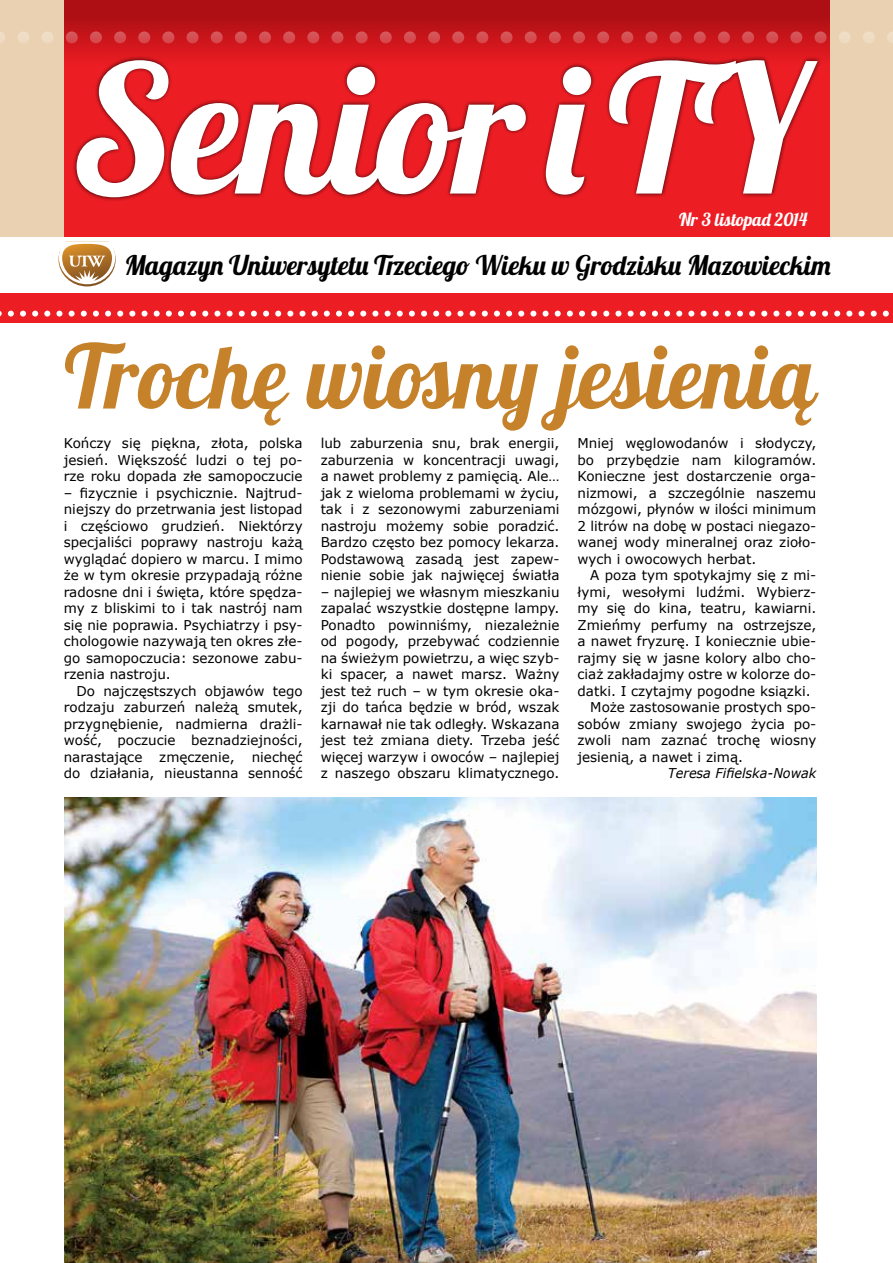
<style>
.page{position:relative;width:893px;height:1263px;background:#fff}
.page>*{position:absolute;margin:0;border:0;box-sizing:border-box;transform-origin:0 0}
.t1{font:177.75px "Lobster 1.4";letter-spacing:.035em;color:#fff}
.t2{font:88.5px "Lobster 1.4";letter-spacing:.03em;color:#c6822a;scale:.96 1}
.t3{font:27px "Lobster 1.4";color:#000}
.t4{font:18px "Lobster 1.4";color:#fff}
.t5{font:13.5px/16.5px "Verdana";color:#000;text-align:justify}
.t6{font:italic 13.5px "Verdana";color:#000;scale:.95 1}
</style>
<div class="page">
<div style="left:0;top:0;width:893px;height:237px;background:#ead1b1"></div>
<svg style="left:58px;top:241px;width:58px;height:45px"></svg>
<div style="left:0;top:293px;width:893px;height:30px;background:#ed1d24"></div>
<svg style="left:0;top:311px;width:889px;height:6px"></svg>
<div style="left:64px;top:0;width:766px;height:237px;background:#ed1d24"></div>
<svg style="left:64px;top:0;width:766px;height:58px;background:#bc1217"></svg>
<svg style="left:0;top:31px;width:893px;height:12px;background:#d04343"></svg>
<div style="left:73px;top:56px;width:749px;height:146px;background:#000;opacity:.75"></div>
<img style="left:64px;top:797px;width:752px;height:466px">
<h1 class="t1" style="left:72px;top:16px;width:733px">SenioriTY</h1>
<h3 class="t4" style="left:679px;top:208px;width:130px">Nr 3 listopad 2014</h3>
<h3 class="t3" style="left:124px;top:248px;width:708px">Magazyn Uniwersytetu Trzeciego Wieku w Grodzisku Mazowieckim</h3>
<h2 class="t2" style="left:64px;top:320px;width:784px">Trochę wiosny jesienią</h2>
<p class="t5" style="left:64px;top:435px;width:240px">Kończy się piękna, złota, polska jesień. Większość ludzi o tej po&shy;rze roku dopada złe samopoczucie</p>
<p class="t5" style="left:64px;top:485px;width:240px">– fizycznie i psychicznie. Najtrud&shy;niejszy do przetrwania jest listopad i częściowo grudzień. Niektórzy specjaliści poprawy nastroju każą wyglądać dopiero w marcu. I mimo że w tym okresie przypadają różne radosne dni i święta, które spędza&shy;my z bliskimi to i tak nastrój nam się nie poprawia. Psychiatrzy i psy&shy;chologowie nazywają ten okres złe&shy;go samopoczucia: sezonowe zabu&shy;rzenia nastroju.</p>
<p class="t5" style="left:64px;top:683px;width:240px;text-indent:13px">Do najczęstszych objawów tego rodzaju zaburzeń należą smutek, przygnębienie, nadmierna drażli&shy;wość, poczucie beznadziejności, narastające</p>
<p class="t5" style="left:578px;top:435px;width:240px">Mniej węglowodanów i słodyczy, bo przybędzie nam kilogramów.<br>Konieczne jest dostarczenie orga&shy;nizmowi, a szczególnie naszemu mózgowi, płynów w ilości minimum 2 litrów na dobę w postaci niegazo&shy;wanej wody mineralnej oraz zioło&shy;wych i owocowych herbat.</p>
<p class="t5" style="left:590px;top:567px;width:228px">A poza tym spotykajmy się z mi-</p>
<p class="t5" style="left:578px;top:584px;width:240px">łymi, wesołymi ludźmi. Wybierz-</p>
<p class="t5" style="left:578px;top:600px;width:240px">my się do kina, teatru, kawiarni.</p>
<p class="t5" style="left:578px;top:617px;width:240px">Zmieńmy perfumy na ostrzejsze,</p>
<p class="t5" style="left:578px;top:633px;width:240px">a nawet fryzurę. I koniecznie ubie-</p>
<p class="t5" style="left:578px;top:650px;width:240px">rajmy się w jasne kolory albo cho-</p>
<p class="t5" style="left:578px;top:666px;width:240px">ciaż zakładajmy ostre w kolorze do-</p>
<p class="t5" style="left:578px;top:683px;width:235px">datki. I czytajmy pogodne ksiązki.</p>
<p class="t5" style="left:590px;top:699px;width:228px">Może zastosowanie prostych spo-</p>
<p class="t5" style="left:578px;top:716px;width:240px">sobów zmiany swojego życia po-</p>
<p class="t5" style="left:578px;top:732px;width:240px">zwoli nam zaznać trochę wiosny</p>
<p class="t5" style="left:578px;top:749px;width:167px">jesienią, a nawet i zimą.</p>
<p class="t6" style="left:668px;top:765px;width:158px">Teresa Fifielska-Nowak</p>
<p class="t5" style="left:321px;top:435px;width:240px">lub zaburzenia snu, brak energii, zaburzenia w koncentracji uwagi, a nawet problemy z pamięcią. Ale… jak z wieloma problemami w życiu, tak i z sezonowymi zaburzeniami nastroju możemy sobie poradzić.<br>Bardzo często bez pomocy lekarza.<br>Podstawową zasadą jest zapew&shy;nienie sobie jak najwięcej światła</p>
<p class="t5" style="left:321px;top:584px;width:240px">– najlepiej we własnym mieszkaniu zapalać wszystkie dostępne lampy.<br>Ponadto powinniśmy, niezależnie od pogody, przebywać codziennie na świeżym powietrzu, a więc szyb&shy;ki spacer, a nawet marsz. Ważny jest też ruch – w tym okresie oka&shy;zji do tańca będzie w bród, wszak karnawał nie tak odległy. Wskazana jest też zmiana diety. Trzeba jeść więcej warzyw i owoców – najlepiej z naszego obszaru klimatycznego.</p>
<p class="t5" style="left:64px;top:749px;width:240px;text-align:right">niechęć<br>do działania, nieustanna senność</p>
<p class="t5" style="left:159px;top:749px;width:77px">zmęczenie,</p>
</div>
